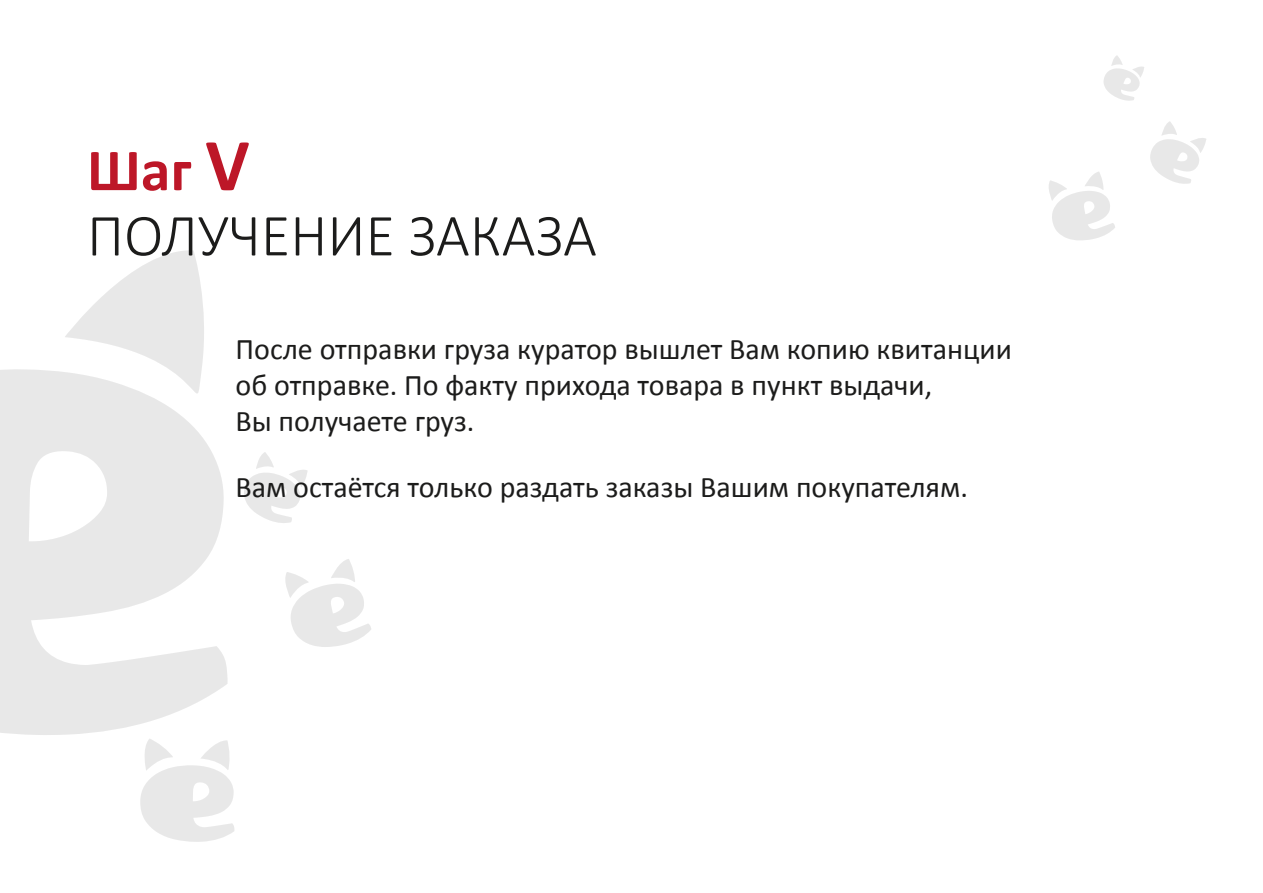
<style>
.page{position:relative;width:1263px;height:893px;background:#fff}
.page>*{position:absolute;margin:0;border:0;box-sizing:border-box;transform-origin:0 0}
.t1{font:300 60px "Calibri";color:#1c1c1b}
.t2{font:700 60px "Calibri";color:#bd1728}
.t3{font:30px/36px "Calibri";color:#1c1c1b}
.s1{font-size:75px}
</style>
<div class="page">
<svg style="left:0;top:250px;width:228px;height:485px;fill:#e8e8e8"></svg>
<svg style="left:140px;top:739px;width:94px;height:103px"></svg>
<svg style="left:285px;top:559px;width:86px;height:88px"></svg>
<svg style="left:244px;top:452px;width:64px;height:71px"></svg>
<svg style="left:1049px;top:172px;width:66px;height:68px"></svg>
<svg style="left:1150px;top:121px;width:56px;height:63px"></svg>
<svg style="left:1103px;top:55px;width:41px;height:46px"></svg>
<h1 class="t2" style="left:87px;top:132px;width:164px">Шаг <span class="s1">V</span></h1>
<h1 class="t1" style="left:87px;top:198px;width:511px">ПОЛУЧЕНИЕ ЗАКАЗА</h1>
<p class="t3" style="left:236px;top:331px;width:778px">После отправки груза куратор вышлет Вам копию квитанции об отправке. По факту прихода товара в пункт выдачи,<br>Вы получаете груз.</p>
<p class="t3" style="left:236px;top:469px;width:734px">Вам остаётся только раздать заказы Вашим покупателям.</p>
</div>
